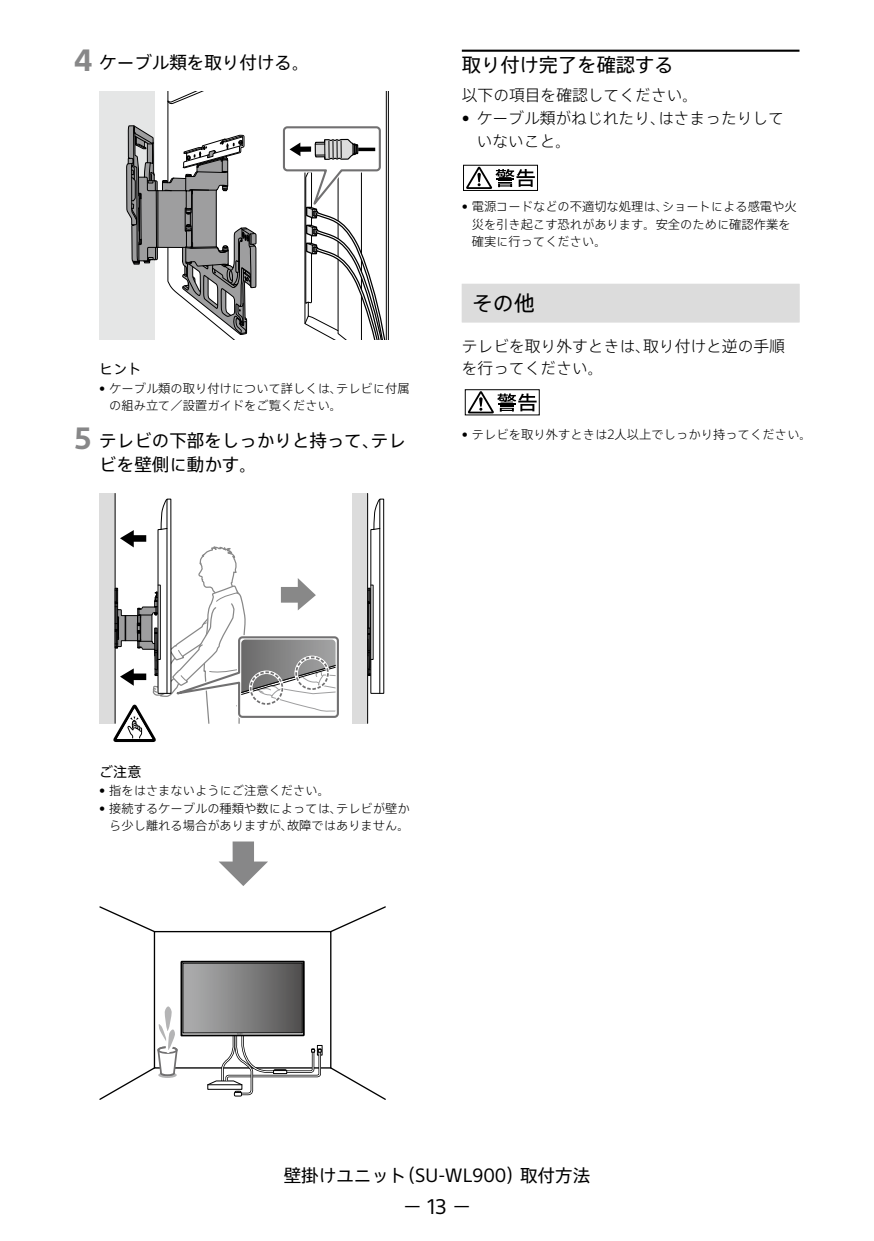
<style>
.page{position:relative;width:874px;height:1241px;background:#fff}
.page>*{position:absolute;margin:0;border:0;box-sizing:border-box;transform-origin:0 0}
.L2{font:21px "SST Jp Pro";color:#000}
.L1{font:19.25px "SST Jp Pro";color:#000}
.t1{font:17.5px/24.5px "SST Jp Pro";color:#000}
.B{font:300 15.75px/22.8px "SST Jp Pro";color:#000}
.L5_ind{font:14px "SST Jp Pro";color:#000}
.t2{font:300 12.25px/17.5px "SST Jp Pro";color:#000}
.s1{font-weight:700;font-size:28px;color:#878788}
</style>
<div class="page">
<div style="left:99px;top:91px;width:56px;height:248px;background:#e5e6e6"></div>
<svg style="left:126px;top:91px;width:263px;height:248px"></svg>
<hr style="left:358px;top:148px;width:17px;height:3px;background:#000">
<div style="left:99px;top:493px;width:16px;height:230px;background:#dcdcdc"></div>
<hr style="left:115px;top:493px;width:1px;height:230px;background:#000">
<div style="left:351px;top:493px;width:16px;height:230px;background:#dcdcdc"></div>
<hr style="left:367px;top:493px;width:1px;height:230px;background:#000">
<svg style="left:367px;top:498px;width:17px;height:226px"></svg>
<svg style="left:113px;top:498px;width:226px;height:244px"></svg>
<svg style="left:219px;top:841px;width:49px;height:45px"></svg>
<div style="left:154px;top:930px;width:177px;height:138px;border:1px solid #000"></div>
<svg style="left:329px;top:906px;width:57px;height:27px"></svg>
<svg style="left:329px;top:1065px;width:57px;height:34px"></svg>
<svg style="left:99px;top:906px;width:57px;height:27px"></svg>
<svg style="left:99px;top:959px;width:223px;height:140px"></svg>
<div style="left:234px;top:1091px;width:8px;height:5px;border:1px solid #000;border-radius:2px"></div>
<hr style="left:461px;top:50px;width:338px;height:2px;background:#000">
<div style="left:461px;top:284px;width:338px;height:38px;background:#dcdcdc"></div>
<div style="left:463px;top:165px;width:74px;height:26px;border:1px solid #000"></div>
<svg style="left:466px;top:167px;width:68px;height:22px"></svg>
<div style="left:464px;top:389px;width:75px;height:26px;border:1px solid #000"></div>
<svg style="left:468px;top:391px;width:68px;height:22px"></svg>
<p class="t1" style="left:74px;top:50px;width:236px"><span class="s1">4</span> ケーブル類を取り付ける。</p>
<p class="L5_ind" style="left:99px;top:359px;width:43px">ヒント</p>
<p class="t2" style="left:109px;top:378px;width:302px;text-indent:-10px">• ケーブル類の取り付けについて詳しくは、テレビに付属の組み立て／設置ガイドをご覧ください。</p>
<p class="t1" style="left:99px;top:427px;width:308px;text-indent:-25px"><span class="s1">5</span> テレビの下部をしっかりと持って、テレビを壁側に動かす。</p>
<p class="L1" style="left:461px;top:51px;width:213px">取り付け完了を確認する</p>
<p class="B" style="left:461px;top:83px;width:238px">以下の項目を確認してください。</p>
<p class="B" style="left:476px;top:106px;width:309px;text-indent:-15px">• ケーブル類がねじれたり、はさまったりしていないこと。</p>
<p class="t2" style="left:471px;top:197px;width:326px;text-indent:-10px">• 電源コードなどの不適切な処理は、ショートによる感電や火災を引き起こす恐れがあります。安全のために確認作業を確実に行ってください。</p>
<p class="L2" style="left:471px;top:287px;width:64px">その他</p>
<p class="B" style="left:461px;top:333px;width:324px">テレビを取り外すときは、取り付けと逆の手順を行ってください。</p>
<p class="t2" style="left:461px;top:425px;width:351px">• テレビを取り外すときは2人以上でしっかり持ってください。</p>
<p class="L5_ind" style="left:99px;top:761px;width:43px">ご注意</p>
<p class="t2" style="left:99px;top:780px;width:232px">• 指をはさまないようにご注意ください。</p>
<p class="t2" style="left:99px;top:798px;width:312px;text-align:right">• 接続するケーブルの種類や数によっては、テレビが壁から少し離れる場合がありますが、故障ではありません。</p>
<h3 class="t1" style="left:283px;top:1162px;width:308px">壁掛けユニット（SU-WL900）取付方法</h3>
<h2 class="L1" style="left:402px;top:1191px;width:70px">− 13 −</h2>
</div>
